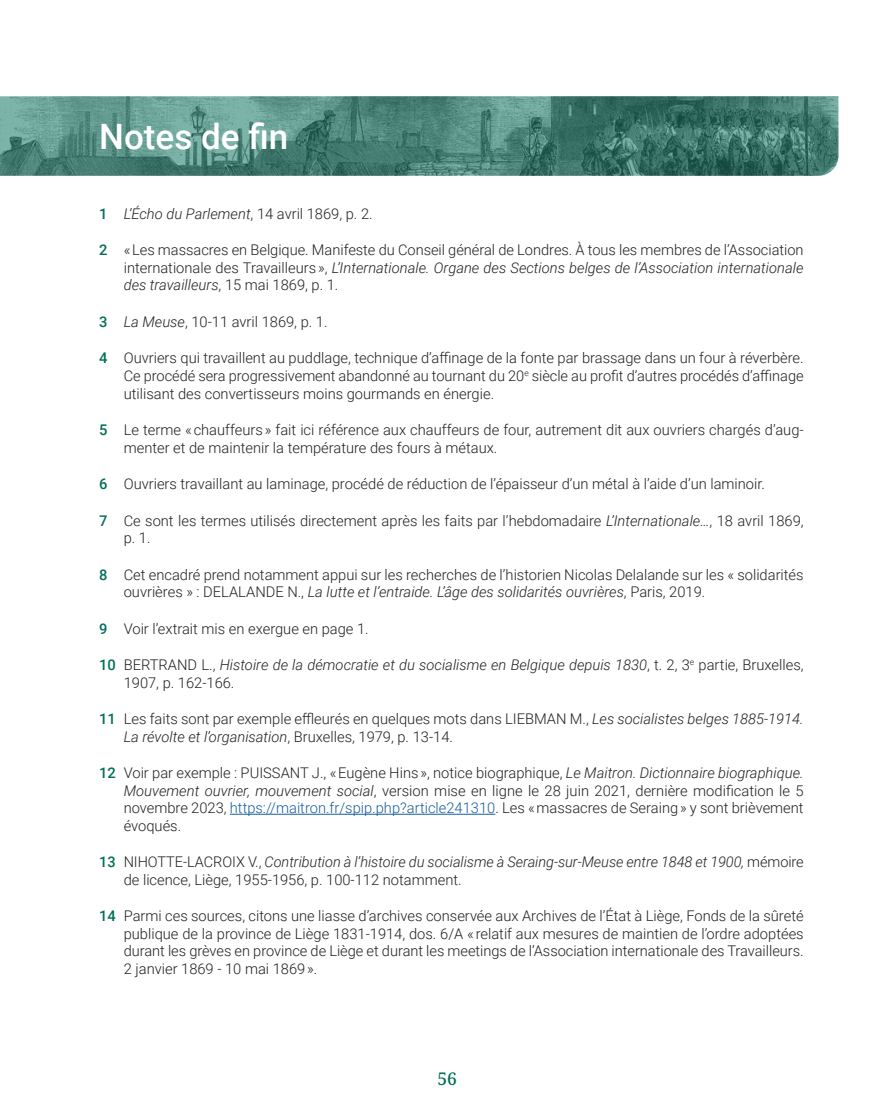
<style>
.page{position:relative;width:893px;height:1117px;background:#fff}
.page>*{position:absolute;margin:0;border:0;box-sizing:border-box;transform-origin:0 0}
._8__Titre_note_de_fin_VD{font:500 35px "Roboto";color:#fff}
.t1{font:500 17.5px "Noto Serif";color:#016f58}
._7__Notes_de_fin_texte_courant_-_Carnet_V{font:300 14.7px/17.5px "Roboto";color:#231f20}
._7__Notes_de_fin_texte_courant_-_Carnet_V-2{font:italic 300 14.7px/17.5px "Roboto";color:#231f20}
.s1{font-weight:500;font-style:normal;color:#016f58}
.s2{font-style:normal}
.s3{font-weight:500;color:#016f58}
.s4{font-style:italic}
.s5{color:#175d9e}
</style>
<div class="page">
<svg style="left:0;top:96px;width:838px;height:80px;background:#4d847a"></svg>
<hr style="left:230px;top:813px;width:265px;height:1px;background:#175d9e">
<p class="_8__Titre_note_de_fin_VD" style="left:99px;top:112px;width:191px">Notes de fin</p>
<p class="_7__Notes_de_fin_texte_courant_-_Carnet_V-2" style="left:99px;top:204px;width:275px"><span class="s1">1</span> L’Écho du Parlement<span class="s2">, 14 avril 1869, p. 2.</span></p>
<p class="_7__Notes_de_fin_texte_courant_-_Carnet_V" style="left:124px;top:241px;width:681px;text-align:justify;text-indent:-24px"><span class="s3">2</span> « Les massacres en Belgique. Manifeste du Conseil général de Londres. À tous les membres de l’Association internationale des Travailleurs », <span class="s4">L’Internationale. Organe des Sections belges de l’Association internationale des travailleurs</span>, 15 mai 1869, p. 1.</p>
<p class="_7__Notes_de_fin_texte_courant_-_Carnet_V" style="left:99px;top:312px;width:230px"><span class="s3">3</span> <span class="s4">La Meuse</span>, 10-11 avril 1869, p. 1.</p>
<p class="_7__Notes_de_fin_texte_courant_-_Carnet_V" style="left:124px;top:349px;width:681px;text-align:justify;text-indent:-24px"><span class="s3">4</span> Ouvriers qui travaillent au puddlage, technique d’affinage de la fonte par brassage dans un four à réverbère.<br>Ce procédé sera progressivement abandonné au tournant du 20<sup>e</sup> siècle au profit d’autres procédés d’affinage utilisant des convertisseurs moins gourmands en énergie.</p>
<p class="_7__Notes_de_fin_texte_courant_-_Carnet_V" style="left:124px;top:420px;width:681px;text-indent:-24px"><span class="s3">5</span> Le terme « chauffeurs » fait ici référence aux chauffeurs de four, autrement dit aux ouvriers chargés d’aug&shy;menter et de maintenir la température des fours à métaux.</p>
<p class="_7__Notes_de_fin_texte_courant_-_Carnet_V" style="left:99px;top:474px;width:667px"><span class="s3">6</span> Ouvriers travaillant au laminage, procédé de réduction de l’épaisseur d’un métal à l’aide d’un laminoir.</p>
<p class="_7__Notes_de_fin_texte_courant_-_Carnet_V" style="left:124px;top:511px;width:681px;text-indent:-24px"><span class="s3">7</span> Ce sont les termes utilisés directement après les faits par l’hebdomadaire <span class="s4">L’Internationale…</span>, 18 avril 1869, p. 1.</p>
<p class="_7__Notes_de_fin_texte_courant_-_Carnet_V" style="left:124px;top:565px;width:681px;text-indent:-24px"><span class="s3">8</span> Cet encadré prend notamment appui sur les recherches de l’historien Nicolas Delalande sur les « solidarités ouvrières » : DELALANDE N., <span class="s4">La lutte et l’entraide. L’âge des solidarités ouvrières</span>, Paris, 2019.</p>
<p class="_7__Notes_de_fin_texte_courant_-_Carnet_V" style="left:99px;top:619px;width:271px"><span class="s3">9</span> Voir l’extrait mis en exergue en page 1.</p>
<p class="_7__Notes_de_fin_texte_courant_-_Carnet_V-2" style="left:124px;top:655px;width:681px;text-indent:-25px"><span class="s1">10</span> <span class="s2">BERTRAND L.,</span> Histoire de la démocratie et du socialisme en Belgique depuis 1830<span class="s2">, t. 2, 3</span><sup>e</sup> <span class="s2">partie, Bruxelles,<br>1907, p. 162-166.</span></p>
<p class="_7__Notes_de_fin_texte_courant_-_Carnet_V" style="left:124px;top:709px;width:681px;text-indent:-25px"><span class="s3">11</span> Les faits sont par exemple effleurés en quelques mots dans LIEBMAN M., <span class="s4">Les socialistes belges 1885-1914.<br>La révolte et l’organisation</span>, Bruxelles, 1979, p. 13-14.</p>
<p class="_7__Notes_de_fin_texte_courant_-_Carnet_V" style="left:124px;top:763px;width:681px;text-align:justify;text-indent:-25px"><span class="s3">12</span> Voir par exemple : PUISSANT J., « Eugène Hins », notice biographique, <span class="s4">Le Maitron. Dictionnaire biographique.<br>Mouvement ouvrier, mouvement social</span>, version mise en ligne le 28 juin 2021, dernière modification le 5 novembre 2023, <span class="s5">https://maitron.fr/spip.php?article241310</span>. Les « massacres de Seraing » y sont brièvement évoqués.</p>
<p class="_7__Notes_de_fin_texte_courant_-_Carnet_V" style="left:124px;top:852px;width:682px;text-indent:-24px"><span class="s3">13</span> NIHOTTE-LACROIX V., <span class="s4">Contribution à l’histoire du socialisme à Seraing-sur-Meuse entre 1848 et 1900,</span> mémoire de licence, Liège, 1955-1956, p. 100-112 notamment.</p>
<p class="_7__Notes_de_fin_texte_courant_-_Carnet_V" style="left:124px;top:906px;width:681px;text-align:justify;text-indent:-25px"><span class="s3">14</span> Parmi ces sources, citons une liasse d’archives conservée aux Archives de l’État à Liège, Fonds de la sûreté publique de la province de Liège 1831-1914, dos. 6/A « relatif aux mesures de maintien de l’ordre adoptées durant les grèves en province de Liège et durant les meetings de l’Association internationale des Travailleurs.<br>2 janvier 1869 - 10 mai 1869 ».</p>
<p class="t1" style="left:437px;top:1065px;width:21px">56</p>
</div>
